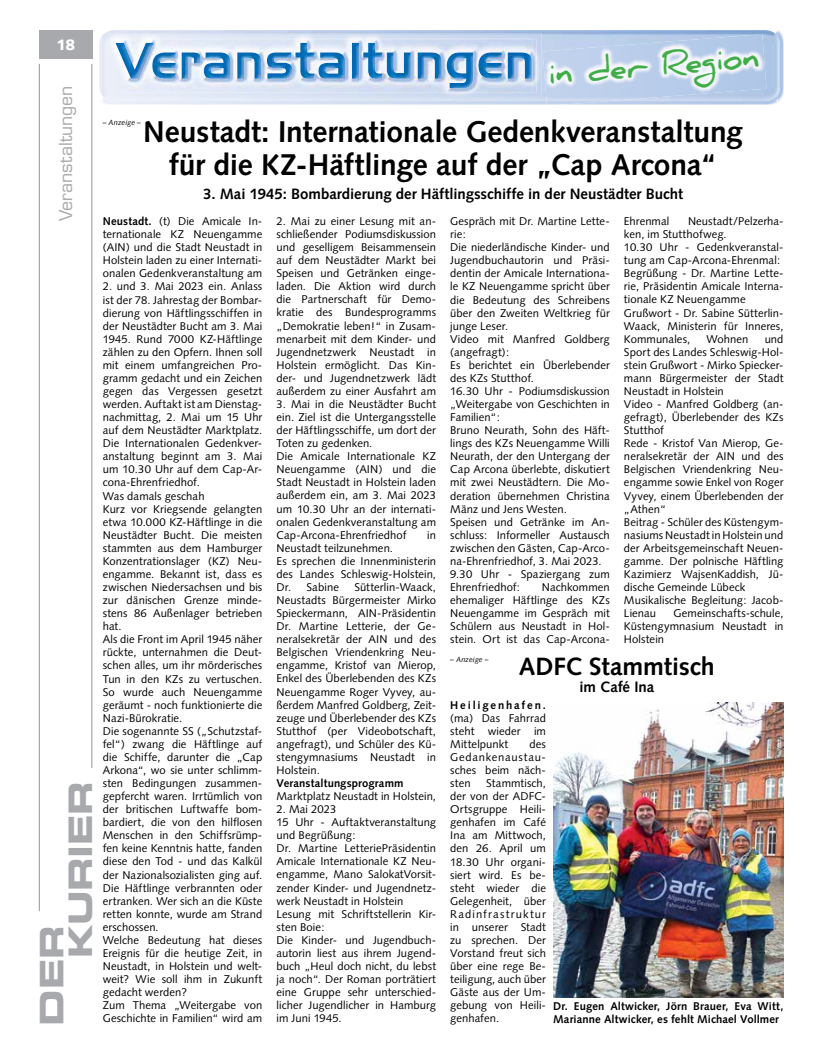
<style>
.page{position:relative;width:819px;height:1053px;background:#fff}
.page>*{position:absolute;margin:0;border:0;box-sizing:border-box;transform-origin:0 0}
.t1{font:32.5px/28.9px "Eurostile LT Std Bold Ex 2";letter-spacing:-.01em;color:#a7a9ac}
.t2{font:700 31.25px "Daniel";color:#41ad49}
.t3{font:700 30px/32.5px "Syntax LT Std";letter-spacing:-.005em;color:#000;text-align:center}
.t4{font:700 25px "Syntax LT Std";letter-spacing:-.005em;color:#000}
.t5{font:17.5px "Eurostile LT Std";letter-spacing:-.005em;color:#a7a9ac}
.t6{font:700 15px "Syntax LT Std";color:#000}
.t7{font:900 15px "Syntax LT Std";color:#fff}
.t8{font:11.25px/13px "Syntax";letter-spacing:.005em;color:#000}
.t9{font:700 11.25px/12.5px "Syntax LT Std";letter-spacing:.01em;color:#000}
.t10{font:italic 7.5px "Syntax LT Std";letter-spacing:.01em;color:#000}
.s1{font-weight:700}
</style>
<div class="page">
<hr style="left:39px;top:64px;width:1px;height:847px;background:#939598">
<hr style="left:92px;top:64px;width:1px;height:703px;background:#939598">
<div style="left:39px;top:30px;width:53px;height:29px;background:#a7a9ac"></div>
<img style="left:102px;top:30px;width:681px;height:75px">
<img style="left:778px;top:39px;width:2px;height:54px">
<img style="left:99px;top:41px;width:1px;height:48px">
<img style="left:100px;top:38px;width:1px;height:55px">
<img style="left:101px;top:30px;width:676px;height:71px">
<img style="left:106px;top:33px;width:435px;height:65px">
<img style="left:122px;top:39px;width:414px;height:54px">
<img style="left:122px;top:39px;width:410px;height:53px">
<img style="left:122px;top:43px;width:410px;height:45px">
<img style="left:546px;top:102px;width:63px;height:3px">
<img style="left:546px;top:101px;width:64px;height:1px">
<img style="left:542px;top:34px;width:224px;height:67px">
<img style="left:553px;top:702px;width:230px;height:295px">
<p class="t7" style="left:56px;top:36px;width:20px">18</p>
<p class="t5" style="left:55px;top:221px;width:137px;rotate:-90deg">Veranstaltungen</p>
<p class="t1" style="left:37px;top:958px;width:179px;text-indent:-67px;rotate:-90deg">DER<br>KURIER</p>
<p class="t2" style="left:546px;top:56px;width:213px;rotate:-5deg">in der Region</p>
<p class="t3" style="left:143px;top:116px;width:601px">Neustadt: Internationale Gedenkveranstaltung für die KZ-Häftlinge auf der „Cap Arcona“</p>
<p class="t6" style="left:203px;top:186px;width:481px">3. Mai 1945: Bombardierung der Häftlingsschiffe in der Neustädter Bucht</p>
<p class="t8" style="left:450px;top:215px;width:161px">Gespräch mit Dr. Martine Lette&shy;rie:<br>Die niederländische Kinder- und<br>Jugendbuchautorin und Präsi&shy;dentin der Amicale Internationa&shy;le KZ Neuengamme spricht über die Bedeutung des Schreibens über den Zweiten Weltkrieg für junge Leser.<br>Video mit Manfred Goldberg (angefragt):<br>Es berichtet ein Überlebender des KZs Stutthof.<br>16.30 Uhr - Podiumsdiskussion „Weitergabe von Geschichten in<br>Familien“:<br>Bruno Neurath, Sohn des Häft&shy;lings des KZs Neuengamme Willi<br>Neurath, der den Untergang der<br>Cap Arcona überlebte, diskutiert mit zwei Neustädtern. Die Mo&shy;deration übernehmen Christina<br>Mänz und Jens Westen.<br>Speisen und Getränke im An&shy;schluss: Informeller Austausch zwischen den Gästen, Cap-Arco&shy;na-Ehrenfriedhof, 3. Mai 2023.<br>9.30 Uhr - Spaziergang zum<br>Ehrenfriedhof:</p>
<p class="t10" style="left:103px;top:118px;width:40px">– Anzeige –</p>
<p class="t8" style="left:624px;top:215px;width:161px;text-indent:64px">Neustadt/Pelzerha&shy;ken, im Stutthofweg.<br>10.30 Uhr - Gedenkveranstal&shy;tung am Cap-Arcona-Ehrenmal:<br>Begrüßung - Dr. Martine Lette&shy;rie, Präsidentin Amicale Interna&shy;tionale KZ Neuengamme<br>Grußwort - Dr. Sabine Sütterlin-<br>Waack, Ministerin für Inneres,<br>Kommunales,</p>
<p class="t8" style="left:624px;top:215px;width:47px">Ehrenmal</p>
<p class="t8" style="left:103px;top:215px;width:161px;text-align:justify"><span class="s1">Neustadt.</span> (t) Die Amicale In&shy;ternationale KZ Neuengamme (AIN) und die Stadt Neustadt in Holstein laden zu einer Internati&shy;onalen Gedenkveranstaltung am</p>
<p class="t8" style="left:103px;top:280px;width:161px">2. und 3. Mai 2023 ein. Anlass ist der 78. Jahrestag der Bombar&shy;dierung von Häftlingsschiffen in der Neustädter Bucht am 3. Mai<br>1945. Rund 7000 KZ-Häftlinge zählen zu den Opfern. Ihnen soll mit einem umfangreichen Pro&shy;gramm gedacht und ein Zeichen gegen das Vergessen gesetzt werden. Auftakt ist am Dienstag&shy;nachmittag, 2. Mai um 15 Uhr auf dem Neustädter Marktplatz.<br>Die Internationalen Gedenkver&shy;anstaltung beginnt am 3. Mai um 10.30 Uhr auf dem Cap-Ar&shy;cona-Ehrenfriedhof.<br>Was damals geschah<br>Kurz vor Kriegsende gelangten etwa 10.000 KZ-Häftlinge in die<br>Neustädter Bucht. Die meisten stammten aus dem Hamburger<br>Konzentrationslager (KZ) Neu&shy;engamme. Bekannt ist, dass es zwischen Niedersachsen und bis zur dänischen Grenze minde&shy;stens 86 Außenlager betrieben hat.<br>Als die Front im April 1945 näher rückte, unternahmen die Deut&shy;schen alles, um ihr mörderisches<br>Tun in den KZs zu vertuschen.<br>So wurde auch Neuengamme geräumt - noch funktionierte die<br>Nazi-Bürokratie.<br>Die sogenannte SS („Schutzstaf&shy;fel“) zwang die Häftlinge auf die Schiffe, darunter die „Cap<br>Arkona“, wo sie unter schlimm&shy;sten Bedingungen zusammen&shy;gepfercht waren. Irrtümlich von der britischen Luftwaffe bom&shy;bardiert, die von den hilflosen<br>Menschen in den Schiffsrümp&shy;fen keine Kenntnis hatte, fanden diese den Tod - und das Kalkül der Nazionalsozialisten ging auf.<br>Die Häftlinge verbrannten oder ertranken. Wer sich an die Küste retten konnte, wurde am Strand erschossen.<br>Welche Bedeutung hat dieses<br>Ereignis für die heutige Zeit, in<br>Neustadt, in Holstein und welt&shy;weit? Wie soll ihm in Zukunft gedacht werden?<br>Zum Thema „Weitergabe von<br>Geschichte in Familien“ wird am</p>
<p class="t8" style="left:276px;top:215px;width:161px;text-align:justify">2. Mai zu einer Lesung mit an&shy;schließender Podiumsdiskussion und geselligem Beisammensein auf dem Neustädter Markt bei Speisen und Getränken einge&shy;laden. Die Aktion wird durch die Partnerschaft für Demo&shy;kratie des Bundesprogramms „Demokratie leben!“ in Zusam&shy;menarbeit mit dem Kinder- und Jugendnetzwerk Neustadt in Holstein ermöglicht. Das Kin&shy;der- und Jugendnetzwerk lädt außerdem zu einer Ausfahrt am</p>
<p class="t8" style="left:276px;top:397px;width:161px">3. Mai in die Neustädter Bucht ein. Ziel ist die Untergangsstelle der Häftlingsschiffe, um dort der<br>Toten zu gedenken.<br>Die Amicale Internationale KZ<br>Neuengamme (AIN) und die<br>Stadt Neustadt in Holstein laden außerdem ein, am 3. Mai 2023 um 10.30 Uhr an der internati&shy;onalen Gedenkveranstaltung am<br>Cap-Arcona-Ehrenfriedhof</p>
<p class="t8" style="left:624px;top:332px;width:161px;text-indent:141px">und<br>Sport des Landes Schleswig-Hol&shy;stein Grußwort - Mirko Spiecker&shy;mann Bürgermeister der Stadt<br>Neustadt in Holstein<br>Video - Manfred Goldberg (an&shy;gefragt), Überlebender des KZs<br>Stutthof<br>Rede - Kristof Van Mierop, Ge&shy;neralsekretär der AIN und des<br>Belgischen Vriendenkring Neu&shy;engamme sowie Enkel von Roger<br>Vyvey, einem Überlebenden der „Athen“<br>Beitrag - Schüler des Küstengym&shy;nasiums Neustadt in Holstein und der Arbeitsgemeinschaft Neuen&shy;gamme. Der polnische Häftling<br>Kazimierz WajsenKaddish, Jü&shy;dische Gemeinde Lübeck<br>Musikalische Begleitung: Jacob-<br>Lienau</p>
<p class="t8" style="left:706px;top:332px;width:43px">Wohnen</p>
<p class="t8" style="left:427px;top:528px;width:10px">in</p>
<p class="t8" style="left:276px;top:541px;width:161px">Neustadt teilzunehmen.<br>Es sprechen die Innenministerin des Landes Schleswig-Holstein,<br>Dr. Sabine</p>
<p class="t8" style="left:276px;top:580px;width:161px;text-indent:78px">Sütterlin-Waack,<br>Neustadts Bürgermeister Mirko<br>Spieckermann, AIN-Präsidentin<br>Dr. Martine Letterie, der Ge&shy;neralsekretär der AIN und des<br>Belgischen Vriendenkring Neu&shy;engamme, Kristof van Mierop,<br>Enkel des Überlebenden des KZs<br>Neuengamme Roger Vyvey, au&shy;ßerdem Manfred Goldberg, Zeit&shy;zeuge und Überlebender des KZs<br>Stutthof (per Videobotschaft, angefragt), und Schüler des Kü&shy;stengymnasiums Neustadt in<br>Holstein.<br><span class="s1">Veranstaltungsprogramm<br></span>Marktplatz Neustadt in Holstein,</p>
<p class="t8" style="left:276px;top:802px;width:161px">2. Mai 2023<br>15 Uhr - Auftaktveranstaltung und Begrüßung:<br>Dr. Martine LetteriePräsidentin<br>Amicale Internationale KZ Neu&shy;engamme, Mano SalokatVorsit&shy;zender Kinder- und Jugendnetz&shy;werk Neustadt in Holstein<br>Lesung mit Schriftstellerin Kir&shy;sten Boie:<br>Die Kinder- und Jugendbuch&shy;autorin liest aus ihrem Jugend&shy;buch „Heul doch nicht, du lebst ja noch“. Der Roman porträtiert eine Gruppe sehr unterschied&shy;licher Jugendlicher in Hamburg im Juni 1945.</p>
<p class="t8" style="left:450px;top:580px;width:161px;text-align:justify;text-indent:92px">Nachkommen ehemaliger Häftlinge des KZs Neuengamme im Gespräch mit Schülern aus Neustadt in Hol&shy;stein. Ort ist das Cap-Arcona-</p>
<p class="t8" style="left:624px;top:606px;width:161px;text-align:justify;text-indent:50px">Gemeinschafts-schule, Küstengymnasium Neustadt in Holstein</p>
<p class="t4" style="left:519px;top:651px;width:197px">ADFC Stammtisch</p>
<p class="t6" style="left:579px;top:678px;width:76px">im Café Ina</p>
<p class="t10" style="left:450px;top:654px;width:40px">– Anzeige –</p>
<p class="t8" style="left:450px;top:698px;width:97px;text-align:justify"><span class="s1">Heiligenhafen. </span>(ma) Das Fahrrad steht wieder im Mittelpunkt</p>
<p class="t8" style="left:450px;top:737px;width:97px;text-align:justify;text-indent:79px">des Gedankenaustau&shy;sches beim näch&shy;sten</p>
<p class="t8" style="left:450px;top:776px;width:97px;text-align:justify;text-indent:36px">Stammtisch, der von der ADFC-Ortsgruppe Heili&shy;genhafen im Café Ina am Mittwoch, den 26. April um 18.30 Uhr organi&shy;siert wird. Es be&shy;steht wieder die Gelegenheit, über Radinfrastruktur in unserer Stadt zu sprechen. Der Vorstand freut sich über eine rege Be&shy;teiligung, auch über Gäste aus der Um&shy;gebung von Heili&shy;genhafen.</p>
<p class="t9" style="left:553px;top:1000px;width:232px">Dr. Eugen Altwicker, Jörn Brauer, Eva Witt,<br>Marianne Altwicker, es fehlt Michael Vollmer</p>
</div>
